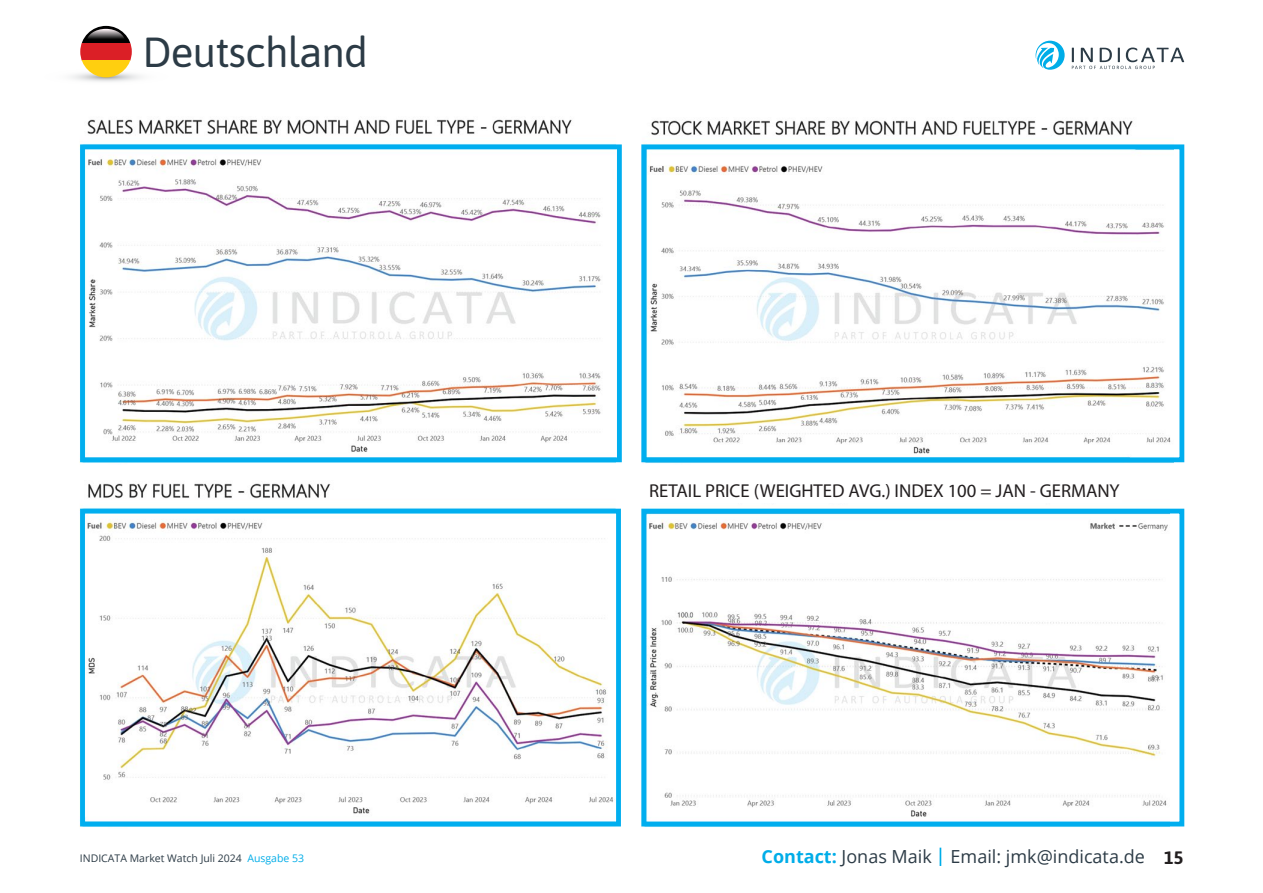
<style>
.page{position:relative;width:1263px;height:893px;background:#fff}
.page>*{position:absolute;margin:0;border:0;box-sizing:border-box;transform-origin:0 0}
.t1{font:42px "Asap";letter-spacing:-.02em;color:#2c3b46}
.t2{font:18.75px "Myriad Pro";color:#231f20}
.t3{font:18px "Open Sans";color:#2c3b46}
.t4{font:10.5px "Open Sans";color:#2c3b46}
.s1{color:#00ade8}
.s2{font-weight:700;color:#00ade8}
.s3{font-family:"Asap";font-weight:700;color:#231f20}
</style>
<div class="page">
<svg style="left:42px;top:68px;width:128px;height:17px"></svg>
<div style="left:80px;top:43px;width:52px;height:17px;background:#db1f26"></div>
<svg style="left:80px;top:60px;width:52px;height:17px"></svg>
<svg style="left:81px;top:26px;width:50px;height:17px"></svg>
<svg style="left:86px;top:29px;width:39px;height:14px"></svg>
<svg style="left:1035px;top:41px;width:30px;height:29px"></svg>
<svg style="left:1072px;top:48px;width:112px;height:21px"></svg>
<svg style="left:939px;top:848px;width:2px;height:18px"></svg>
<img style="left:79px;top:119px;width:537px;height:344px">
<div style="left:80px;top:144px;width:542px;height:318px;border:5px solid #00aeef"></div>
<img style="left:641px;top:120px;width:532px;height:344px">
<div style="left:641px;top:144px;width:543px;height:318px;border:5px solid #00aeef"></div>
<img style="left:79px;top:483px;width:537px;height:344px">
<div style="left:80px;top:509px;width:541px;height:317px;border:5px solid #00aeef"></div>
<img style="left:641px;top:508px;width:528px;height:319px">
<div style="left:641px;top:509px;width:543px;height:317px;border:5px solid #00aeef"></div>
<h1 class="t1" style="left:143px;top:23px;width:227px">Deutschland</h1>
<p class="t4" style="left:80px;top:851px;width:226px">INDICATA Market Watch Juli 2024 <span class="s1">Ausgabe 53</span></p>
<p class="t2" style="left:649px;top:479px;width:472px">RETAIL PRICE (WEIGHTED AVG.) INDEX 100 = JAN - GERMANY</p>
<p class="t3" style="left:761px;top:844px;width:423px"><span class="s2">Contact:</span> Jonas Maik Email: jmk@indicata.de <span class="s3">15</span></p>
</div>
